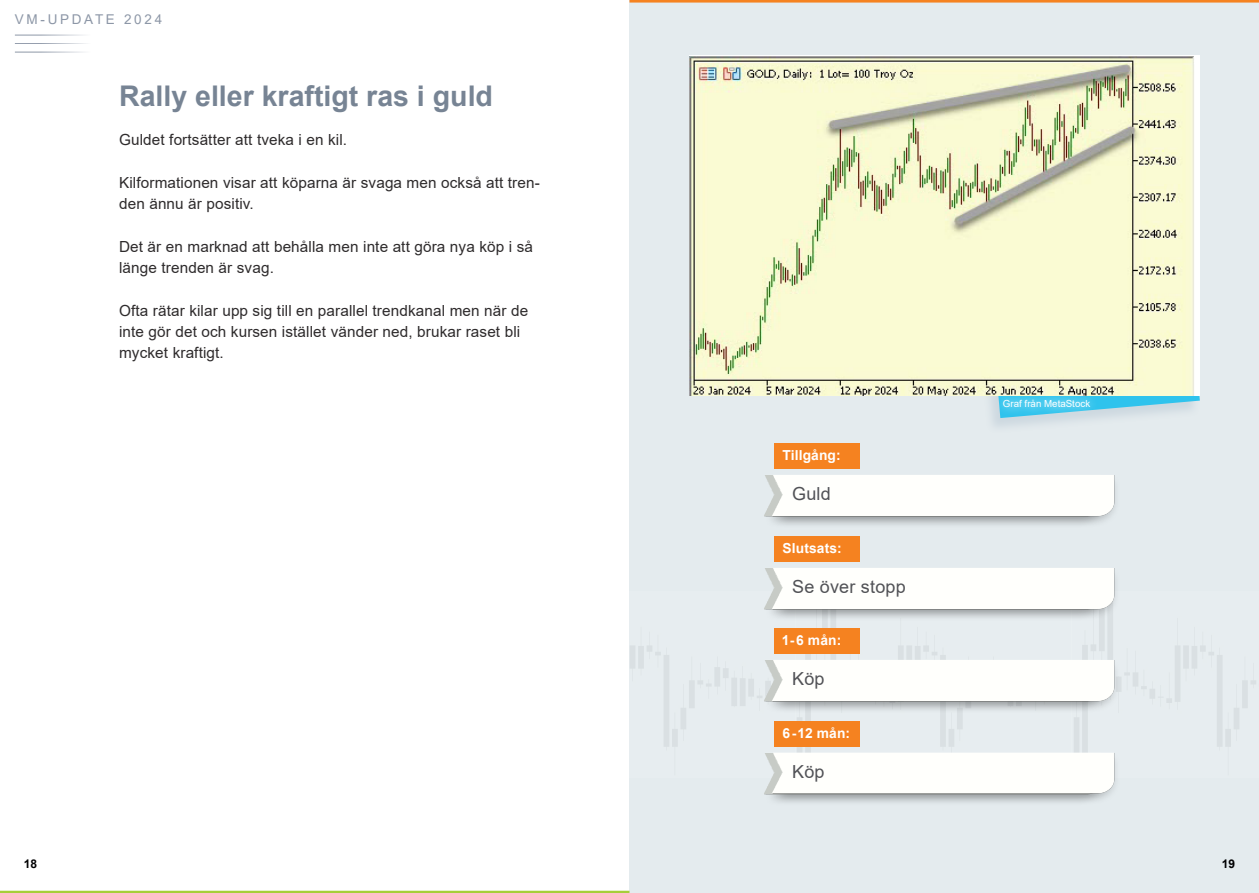
<style>
.page{position:relative;width:1259px;height:893px;background:#fff}
.page>*{position:absolute;margin:0;border:0;box-sizing:border-box;transform-origin:0 0}
.RUBBE_2020{font:700 28.5px "Arial";color:#778494}
.TABELLTEXT_2020{font:18px "Arial";letter-spacing:.01em;color:#515256}
.BRÖD_2020{font:15.3px/21.3px "Arial";letter-spacing:.01em;color:#2e2b2c}
.t1{font:700 13.8px "Arial";letter-spacing:.01em;color:#fff}
.t2{font:13.5px "Arial";letter-spacing:.2em;color:#8d97a7}
.t3{font:700 12px "Arial";color:#000002}
.t4{font:9.75px "Arial";color:#fff}
</style>
<div class="page">
<div style="left:629px;top:0;width:630px;height:893px;background:#e4ebee"></div>
<img style="left:630px;top:628px;width:626px;height:118px">
<div style="left:977px;top:306px;width:223px;height:128px;background:#89a2b7;opacity:.25"></div>
<svg style="left:992px;top:395px;width:207px;height:23px"></svg>
<div style="left:994px;top:391px;width:104px;height:25px;background:#fff;opacity:.75"></div>
<div style="left:774px;top:721px;width:85px;height:25px;background:#f58220"></div>
<div style="left:774px;top:628px;width:85px;height:26px;background:#f58220"></div>
<div style="left:774px;top:536px;width:85px;height:25px;background:#f58220"></div>
<div style="left:774px;top:443px;width:85px;height:26px;background:#f58220"></div>
<hr style="left:15px;top:35px;width:115px;height:1px;background:#8d97a7">
<hr style="left:15px;top:43px;width:115px;height:1px;background:#8d97a7">
<hr style="left:15px;top:52px;width:115px;height:1px;background:#8d97a7">
<img style="left:747px;top:641px;width:8px;height:80px">
<hr style="left:629px;top:0;width:630px;height:3px;background:#f58220">
<hr style="left:0;top:891px;width:629px;height:2px;background:#a6ce39">
<img style="left:755px;top:733px;width:371px;height:70px">
<img style="left:755px;top:641px;width:371px;height:80px">
<img style="left:764px;top:548px;width:352px;height:80px">
<img style="left:764px;top:456px;width:352px;height:69px">
<img style="left:689px;top:56px;width:505px;height:339px">
<p class="t2" style="left:15px;top:10px;width:149px">VM-UPDATE 2024</p>
<p class="RUBBE_2020" style="left:119px;top:76px;width:375px">Rally eller kraftigt ras i guld</p>
<p class="BRÖD_2020" style="left:119px;top:129px;width:230px">Guldet fortsätter att tveka i en kil.</p>
<p class="BRÖD_2020" style="left:119px;top:172px;width:422px">Kilformationen visar att köparna är svaga men också att tren&shy;den ännu är positiv.</p>
<p class="BRÖD_2020" style="left:119px;top:235px;width:415px">Det är en marknad att behålla men inte att göra nya köp i så länge trenden är svag.</p>
<p class="BRÖD_2020" style="left:119px;top:299px;width:410px">Ofta rätar kilar upp sig till en parallel trendkanal men när de inte gör det och kursen istället vänder ned, brukar raset bli mycket kraftigt.</p>
<p class="t1" style="left:782px;top:445px;width:60px">Tillgång:</p>
<p class="TABELLTEXT_2020" style="left:792px;top:482px;width:40px">Guld</p>
<p class="t1" style="left:782px;top:538px;width:61px">Slutsats:</p>
<p class="TABELLTEXT_2020" style="left:792px;top:574px;width:115px">Se över stopp</p>
<p class="t1" style="left:782px;top:631px;width:61px">1-6 mån:</p>
<p class="TABELLTEXT_2020" style="left:792px;top:667px;width:34px">Köp</p>
<p class="t1" style="left:782px;top:723px;width:69px">6-12 mån:</p>
<p class="TABELLTEXT_2020" style="left:792px;top:759px;width:34px">Köp</p>
<p class="t4" style="left:1003px;top:397px;width:89px">Graf från MetaStock</p>
<p class="t3" style="left:24px;top:856px;width:15px">18</p>
<p class="t3" style="left:1221px;top:856px;width:15px">19</p>
</div>
